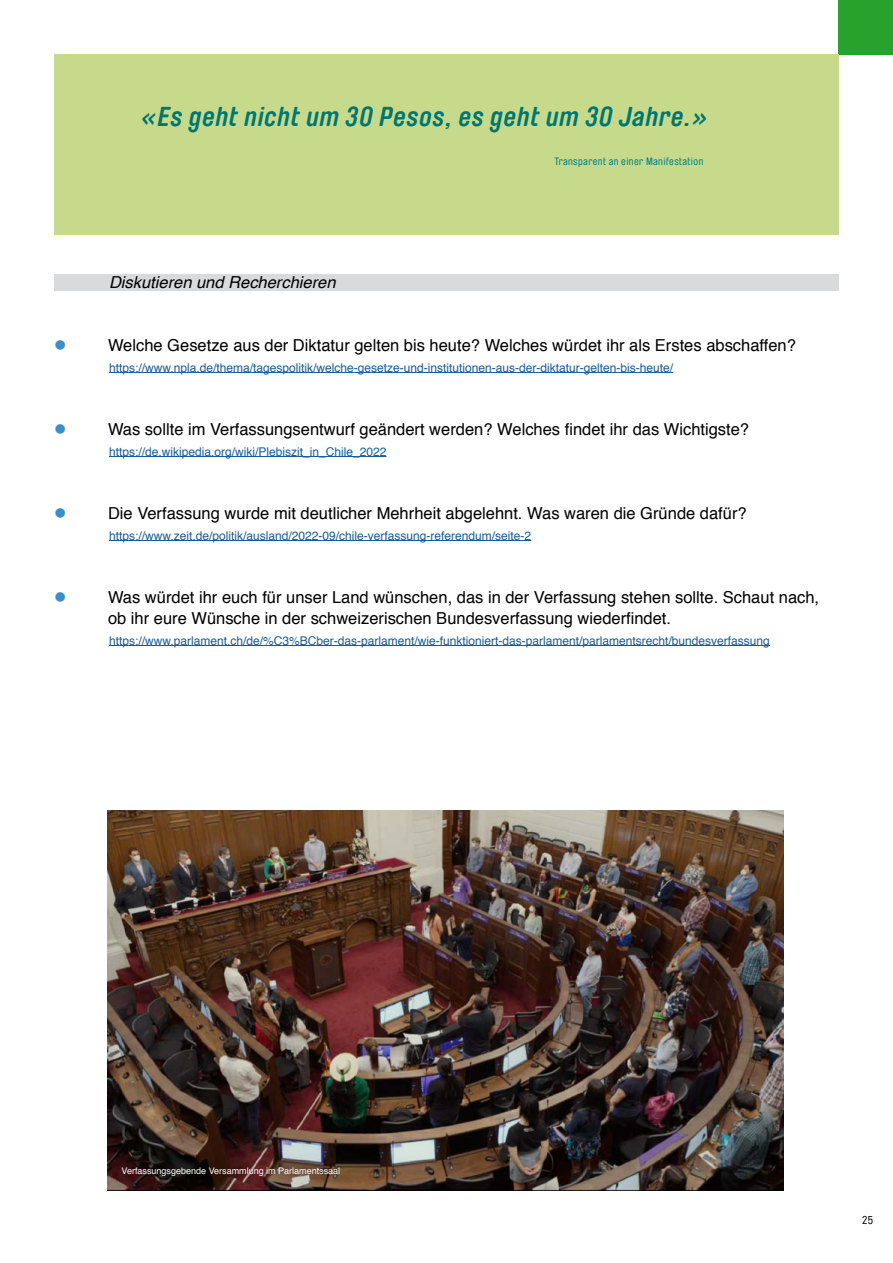
<style>
.page{position:relative;width:893px;height:1263px;background:#fff}
.page>*{position:absolute;margin:0;border:0;box-sizing:border-box;transform-origin:0 0}
.t1{font:italic 700 27px "Brauer Neue";letter-spacing:.03em;color:#007671}
.t2{font:16.5px/21px "Helvetica";color:#000}
.t3{font:italic 16.5px "Helvetica";color:#000}
.t4{font:16.5px "Wingdings";color:#3c8ec8}
.t5{font:12px "Helvetica";color:#165b9a}
.t6{font:11.25px "Brauer Neue";color:#000}
.t7{font:10.5px "Brauer Neue";letter-spacing:.04em;color:#007671}
.t8{font:9px "Helvetica";color:#fffffd}
</style>
<div class="page">
<div style="left:54px;top:274px;width:785px;height:17px;background:#d9dadb"></div>
<hr style="left:109px;top:372px;width:564px;height:1px;background:#165b9a">
<hr style="left:109px;top:456px;width:277px;height:1px;background:#165b9a">
<hr style="left:109px;top:540px;width:422px;height:1px;background:#165b9a">
<hr style="left:109px;top:645px;width:661px;height:1px;background:#165b9a">
<img style="left:107px;top:810px;width:677px;height:381px">
<div style="left:839px;top:0;width:54px;height:54px;background:#28a22d"></div>
<div style="left:54px;top:54px;width:785px;height:180px;background:#c7da8b"></div>
<h1 class="t1" style="left:141px;top:101px;width:568px">«Es geht nicht um 30 Pesos, es geht um 30 Jahre.»</h1>
<p class="t7" style="left:554px;top:156px;width:151px">Transparent an einer Manifestation</p>
<p class="t3" style="left:109px;top:269px;width:228px">Diskutieren und Recherchieren</p>
<p class="t4" style="left:54px;top:336px;width:14px">●</p>
<p class="t2" style="left:108px;top:335px;width:689px">Welche Gesetze aus der Diktatur gelten bis heute? Welches würdet ihr als Erstes abschaffen?</p>
<p class="t5" style="left:109px;top:358px;width:566px">https://www.npla.de/thema/tagespolitik/welche-gesetze-und-institutionen-aus-der-diktatur-gelten-bis-heute/</p>
<p class="t4" style="left:54px;top:420px;width:14px">●</p>
<p class="t2" style="left:108px;top:419px;width:643px">Was sollte im Verfassungsentwurf geändert werden? Welches findet ihr das Wichtigste?</p>
<p class="t5" style="left:109px;top:442px;width:279px">https://de.wikipedia.org/wiki/Plebiszit_in_Chile_2022</p>
<p class="t4" style="left:54px;top:504px;width:14px">●</p>
<p class="t2" style="left:108px;top:503px;width:640px">Die Verfassung wurde mit deutlicher Mehrheit abgelehnt. Was waren die Gründe dafür?</p>
<p class="t5" style="left:109px;top:526px;width:424px">https://www.zeit.de/politik/ausland/2022-09/chile-verfassung-referendum/seite-2</p>
<p class="t4" style="left:54px;top:588px;width:14px">●</p>
<p class="t2" style="left:108px;top:587px;width:713px">Was würdet ihr euch für unser Land wünschen, das in der Verfassung stehen sollte. Schaut nach, ob ihr eure Wünsche in der schweizerischen Bundesverfassung wiederfindet.</p>
<p class="t5" style="left:109px;top:631px;width:662px">https://www.parlament.ch/de/%C3%BCber-das-parlament/wie-funktioniert-das-parlament/parlamentsrecht/bundesverfassung</p>
<p class="t8" style="left:122px;top:1163px;width:220px">Verfassungsgebende Versammlung im Parlamentssaal</p>
<p class="t6" style="left:862px;top:1214px;width:12px">25</p>
</div>
